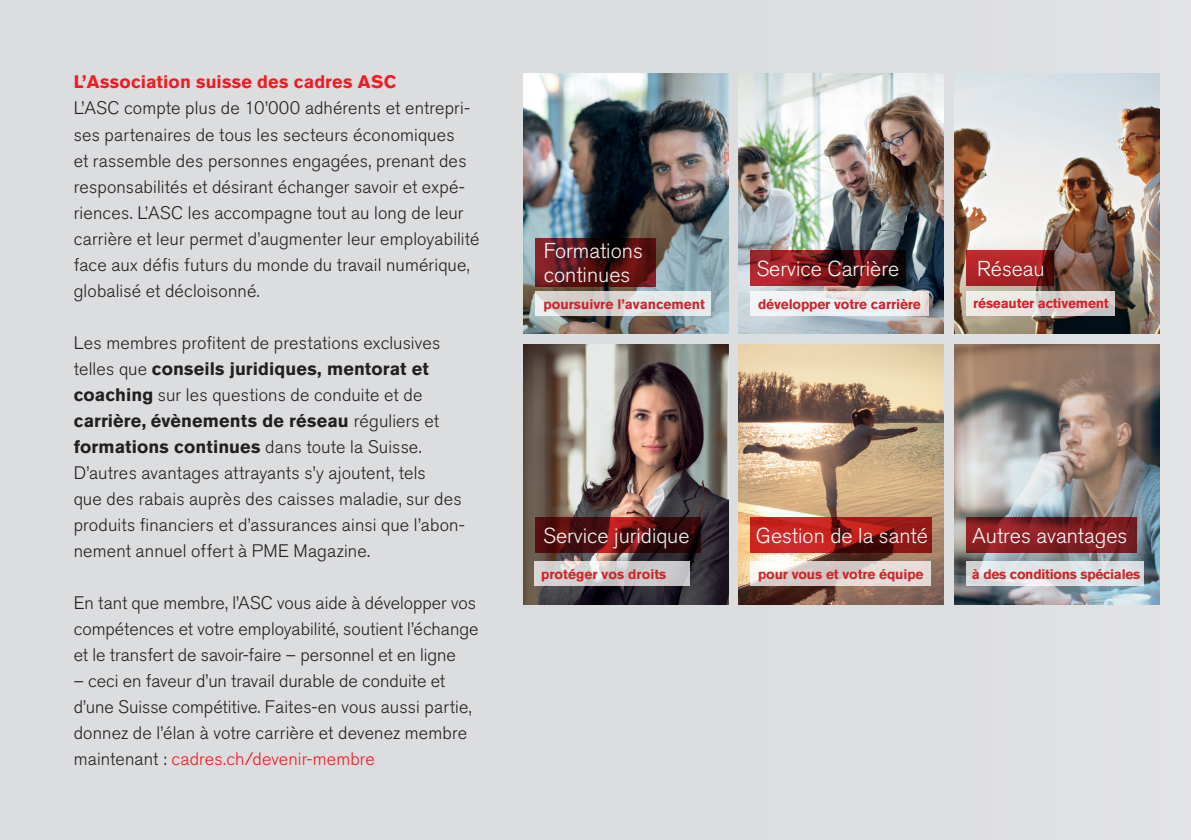
<style>
.page{position:relative;width:1191px;height:840px;background:#fff}
.page>*{position:absolute;margin:0;border:0;box-sizing:border-box;transform-origin:0 0}
.t1{font:300 21.4px/24px "Akzidenz Grotesk Std";color:#fff}
.t2{font:300 18px/26px "Akzidenz Grotesk Std";letter-spacing:.005em;color:#231f20}
.t3{font:700 18px "Akzidenz Grotesk Std";letter-spacing:.01em;color:#ee1d23}
.t4{font:700 13.8px "Akzidenz Grotesk Std";letter-spacing:-.01em;color:#d1232a}
.s1{font-weight:700}
.s2{color:#ee1d23}
</style>
<div class="page">
<div style="left:0;top:0;width:1191px;height:839px;background:#dcdddf"></div>
<img style="left:523px;top:344px;width:205px;height:260px">
<svg style="left:534px;top:561px;width:156px;height:24px;fill:#cecdce"></svg>
<svg style="left:534px;top:516px;width:166px;height:36px;background:#4f1011"></svg>
<img style="left:738px;top:344px;width:205px;height:260px">
<svg style="left:750px;top:516px;width:182px;height:36px;background:#a6211d"></svg>
<svg style="left:750px;top:561px;width:180px;height:24px"></svg>
<img style="left:954px;top:344px;width:205px;height:260px">
<svg style="left:966px;top:516px;width:170px;height:36px;background:#812025"></svg>
<svg style="left:966px;top:561px;width:177px;height:24px"></svg>
<img style="left:954px;top:74px;width:205px;height:260px">
<svg style="left:965px;top:250px;width:88px;height:36px;background:#a32325"></svg>
<svg style="left:965px;top:291px;width:149px;height:25px"></svg>
<img style="left:738px;top:74px;width:205px;height:260px">
<svg style="left:750px;top:250px;width:155px;height:36px;background:#6b171b"></svg>
<svg style="left:750px;top:291px;width:179px;height:25px;fill:#f0f3f5"></svg>
<img style="left:523px;top:74px;width:205px;height:260px">
<svg style="left:535px;top:238px;width:121px;height:48px;background:#551315"></svg>
<svg style="left:534px;top:291px;width:176px;height:25px"></svg>
<p class="t3" style="left:74px;top:72px;width:324px">L’Association suisse des cadres ASC</p>
<p class="t2" style="left:74px;top:96px;width:407px">L’ASC compte plus de 10’000 adhérents et entrepri&shy;ses partenaires de tous les secteurs économiques<br>et rassemble des personnes engagées, prenant des responsabilités et désirant échanger savoir et expé&shy;riences. L’ASC les accompagne tout au long de leur carrière et leur permet d’augmenter leur employabilité face aux défis futurs du monde du travail numérique, globalisé et décloisonné.</p>
<p class="t2" style="left:74px;top:329px;width:392px">Les membres profitent de prestations exclusives telles que <span class="s1">conseils juridiques, mentorat et coaching</span> sur les questions de conduite et de <span class="s1">carrière, évènements de réseau</span> réguliers et <span class="s1">formations continues</span> dans toute la Suisse.<br>D’autres avantages attrayants s’y ajoutent, tels<br>que des rabais auprès des caisses maladie, sur des produits financiers et d’assurances ainsi que l’abon&shy;nement annuel offert à PME Magazine.</p>
<p class="t2" style="left:74px;top:589px;width:406px">En tant que membre, l’ASC vous aide à développer vos compétences et votre employabilité, soutient l’échange et le transfert de savoir-faire – personnel et en ligne</p>
<p class="t2" style="left:74px;top:667px;width:400px">– ceci en faveur d’un travail durable de conduite et d’une Suisse compétitive. Faites-en vous aussi partie, donnez de l’élan à votre carrière et devenez membre maintenant : <span class="s2">cadres.ch/devenir-membre</span></p>
<p class="t1" style="left:544px;top:239px;width:100px">Formations continues</p>
<p class="t4" style="left:543px;top:296px;width:163px">poursuivre l’avancement</p>
<p class="t1" style="left:756px;top:257px;width:144px">Service Carrière</p>
<p class="t4" style="left:758px;top:296px;width:164px">développer votre carrière</p>
<p class="t1" style="left:977px;top:257px;width:69px">Réseau</p>
<p class="t4" style="left:973px;top:295px;width:137px">réseauter activement</p>
<p class="t1" style="left:543px;top:523px;width:148px">Service juridique</p>
<p class="t4" style="left:541px;top:566px;width:127px">protéger vos droits</p>
<p class="t1" style="left:756px;top:523px;width:174px">Gestion de la santé</p>
<p class="t4" style="left:758px;top:566px;width:167px">pour vous et votre équipe</p>
<p class="t1" style="left:972px;top:523px;width:157px">Autres avantages</p>
<p class="t4" style="left:972px;top:566px;width:170px">à des conditions spéciales</p>
</div>
